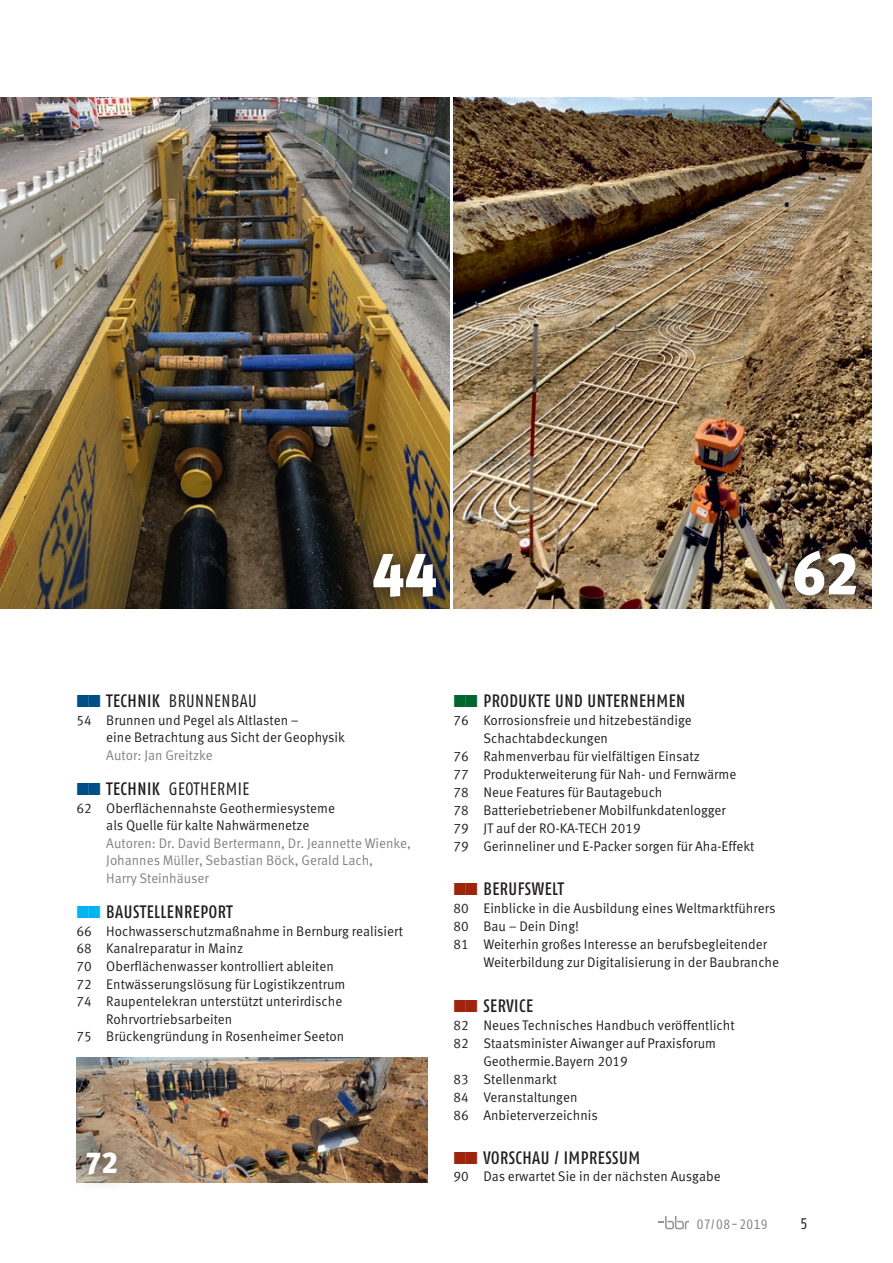
<style>
.page{position:relative;width:893px;height:1263px;background:#fff}
.page>*{position:absolute;margin:0;border:0;box-sizing:border-box;transform-origin:0 0}
.t1{font:900 59.55px "Meta OT";color:#fff;scale:.96 1}
.t2{font:900 30px "Meta OT";color:#fff;scale:.96 1}
.t3{font:500 condensed 18px "Fago OT";letter-spacing:.03em;color:#231f20;scale:.96 1}
.t4{font:condensed 18px "Fago OT";letter-spacing:.03em;color:#231f20;scale:.96 1}
.t5{font:condensed 15.3px "Fago OT";color:#231f20}
.t6{font:13.95px/17.5px "Meta OT Norm";color:#231f20;scale:.96 1}
.t7{font:13.95px/17.5px "Meta OT Norm";color:#808285;scale:.96 1}
.t8{font:condensed 13.5px "Fago OT";letter-spacing:.03em;color:#808285}
.s1{font-weight:500}
</style>
<div class="page">
<svg style="left:659px;top:1216px;width:30px;height:13px"></svg>
<img style="left:454px;top:98px;width:418px;height:510px">
<img style="left:776px;top:535px;width:96px;height:74px">
<img style="left:77px;top:1057px;width:350px;height:125px">
<svg style="left:76px;top:1133px;width:58px;height:51px;background:#9a8b78"></svg>
<img style="left:0;top:98px;width:449px;height:510px">
<svg style="left:355px;top:536px;width:99px;height:73px;background:#56472d"></svg>
<h1 class="t1" style="left:372px;top:538px;width:69px">44</h1>
<h1 class="t1" style="left:793px;top:538px;width:69px">62</h1>
<p class="t4" style="left:106px;top:690px;width:158px"><span class="s1">TECHNIK</span> BRUNNENBAU</p>
<p class="t6" style="left:106px;top:711px;width:250px;text-indent:-30px">54 Brunnen und Pegel als Altlasten –<br>eine Betrachtung aus Sicht der Geophysik</p>
<p class="t7" style="left:106px;top:746px;width:112px">Autor: Jan Greitzke</p>
<p class="t4" style="left:106px;top:778px;width:150px"><span class="s1">TECHNIK</span> GEOTHERMIE</p>
<p class="t6" style="left:77px;top:799px;width:271px;text-align:center">62 Oberflächennahste Geothermiesysteme als Quelle für kalte Nahwärmenetze</p>
<p class="t7" style="left:106px;top:834px;width:319px">Autoren: Dr. David Bertermann, Dr. Jeannette Wienke,<br>Johannes Müller, Sebastian Böck, Gerald Lach,<br>Harry Steinhäuser</p>
<p class="t3" style="left:106px;top:901px;width:133px">BAUSTELLENREPORT</p>
<p class="t6" style="left:77px;top:922px;width:341px">66 Hochwasserschutzmaßnahme in Bernburg realisiert</p>
<p class="t6" style="left:77px;top:940px;width:175px">68 Kanalreparatur in Mainz</p>
<p class="t6" style="left:77px;top:958px;width:270px">70 Oberflächenwasser kontrolliert ableiten</p>
<p class="t6" style="left:77px;top:975px;width:281px">72 Entwässerungslösung für Logistikzentrum</p>
<p class="t6" style="left:77px;top:993px;width:278px">74 Raupentelekran unterstützt unterirdische</p>
<p class="t6" style="left:106px;top:1010px;width:133px">Rohrvortriebsarbeiten</p>
<p class="t6" style="left:77px;top:1028px;width:280px">75 Brückengründung in Rosenheimer Seeton</p>
<h2 class="t2" style="left:85px;top:1144px;width:36px">72</h2>
<p class="t3" style="left:483px;top:690px;width:212px">PRODUKTE UND UNTERNEHMEN</p>
<p class="t6" style="left:454px;top:712px;width:250px">76 Korrosionsfreie und hitzebeständige</p>
<p class="t6" style="left:483px;top:730px;width:131px">Schachtabdeckungen</p>
<p class="t6" style="left:454px;top:748px;width:258px">76 Rahmenverbau für vielfältigen Einsatz</p>
<p class="t6" style="left:454px;top:766px;width:296px">77 Produkterweiterung für Nah- und Fernwärme</p>
<p class="t6" style="left:454px;top:784px;width:219px">78 Neue Features für Bautagebuch</p>
<p class="t6" style="left:454px;top:802px;width:285px">78 Batteriebetriebener Mobilfunkdatenlogger</p>
<p class="t6" style="left:454px;top:820px;width:196px">79 JT auf der RO-KA-TECH 2019</p>
<p class="t6" style="left:454px;top:838px;width:315px">79 Gerinneliner und E-Packer sorgen für Aha-Effekt</p>
<p class="t3" style="left:483px;top:878px;width:85px">BERUFSWELT</p>
<p class="t6" style="left:454px;top:900px;width:337px">80 Einblicke in die Ausbildung eines Weltmarktführers</p>
<p class="t6" style="left:454px;top:918px;width:132px">80 Bau – Dein Ding!</p>
<p class="t6" style="left:454px;top:936px;width:328px">81 Weiterhin großes Interesse an berufsbegleitender</p>
<p class="t6" style="left:483px;top:954px;width:310px">Weiterbildung zur Digitalisierung in der Baubranche</p>
<p class="t3" style="left:483px;top:994px;width:53px">SERVICE</p>
<p class="t6" style="left:454px;top:1016px;width:294px">82 Neues Technisches Handbuch veröffentlicht</p>
<p class="t6" style="left:454px;top:1034px;width:275px">82 Staatsminister Aiwanger auf Praxisforum</p>
<p class="t6" style="left:483px;top:1052px;width:152px">Geothermie.Bayern 2019</p>
<p class="t6" style="left:454px;top:1070px;width:109px">83 Stellenmarkt</p>
<p class="t6" style="left:454px;top:1088px;width:131px">84 Veranstaltungen</p>
<p class="t6" style="left:454px;top:1106px;width:152px">86 Anbieterverzeichnis</p>
<p class="t3" style="left:483px;top:1147px;width:165px">VORSCHAU / IMPRESSUM</p>
<p class="t6" style="left:454px;top:1168px;width:280px">90 Das erwartet Sie in der nächsten Ausgabe</p>
<p class="t8" style="left:697px;top:1216px;width:72px">07/08-2019</p>
<p class="t5" style="left:800px;top:1215px;width:9px">5</p>
</div>
